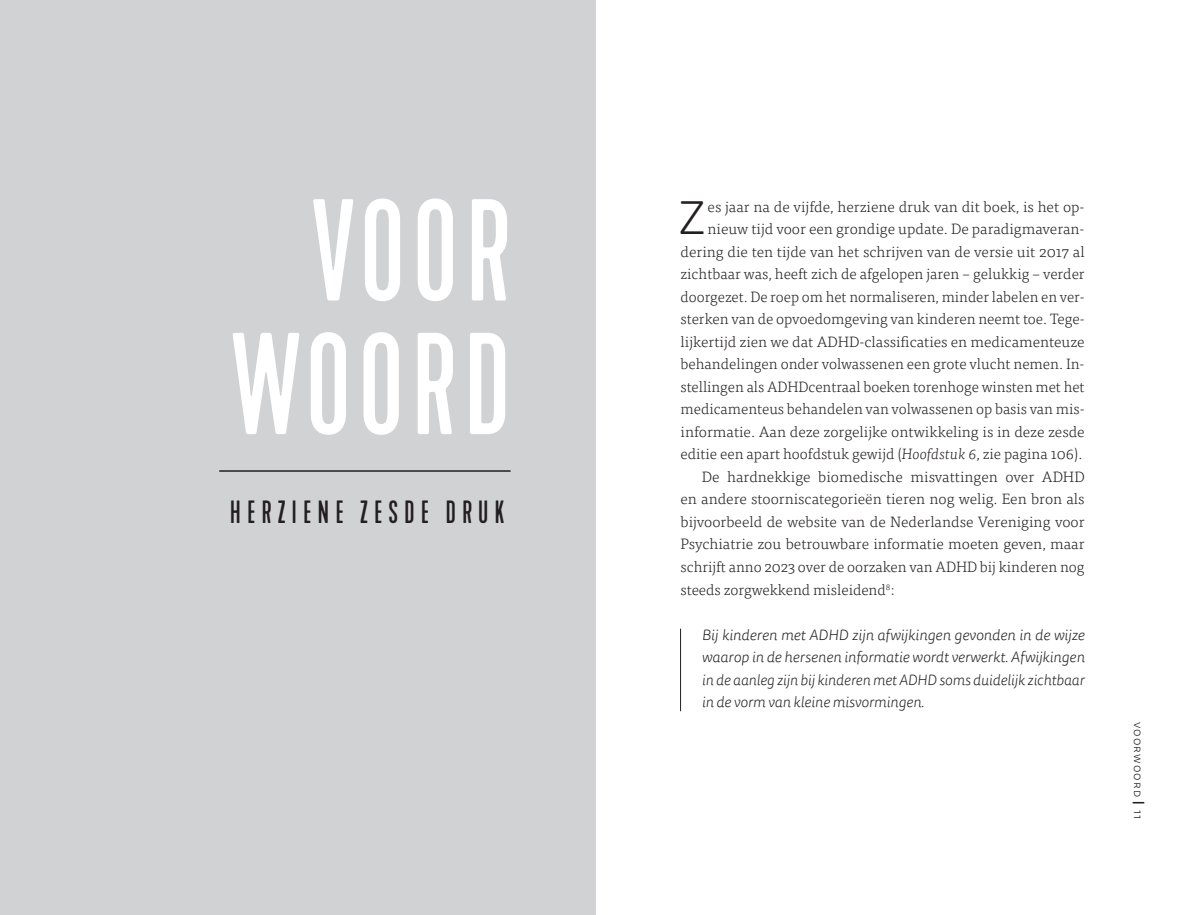
<style>
.page{position:relative;width:1191px;height:915px;background:#fff}
.page>*{position:absolute;margin:0;border:0;box-sizing:border-box;transform-origin:0 0}
.t1{font:condensed 135px/133.5px "Kapra Neue";letter-spacing:.05em;color:#fff;text-align:center}
.t2{font:300 47.7px "Tisa Sans Pro";color:#231f20}
.t3{font:condensed 30px "Kapra Neue";letter-spacing:.2em;color:#231f20}
.t4{font:300 15px "Tisa Pro";color:#231f20}
.t5{font:italic 300 15px/22.5px "Tisa Sans Pro";color:#231f20;text-align:justify}
.t6{font:300 12px "Tisa Sans Pro";letter-spacing:.1em;color:#231f20}
.s1{font-style:italic}
.s2{font-weight:700}
</style>
<div class="page">
<div style="left:0;top:0;width:595px;height:914px;background:#d1d2d4"></div>
<hr style="left:219px;top:470px;width:291px;height:1px;background:#231f20">
<hr style="left:680px;top:628px;width:1px;height:83px;background:#231f20">
<h1 class="t1" style="left:231px;top:187px;width:281px">VOOR<br>WOORD</h1>
<h3 class="t3" style="left:230px;top:494px;width:276px">HERZIENE ZESDE DRUK</h3>
<h2 class="t2" style="left:678px;top:187px;width:29px">Z</h2>
<p class="t4" style="left:707px;top:196px;width:378px">es jaar na de vijfde, herziene druk van dit boek, is het op-</p>
<p class="t4" style="left:707px;top:218px;width:378px">nieuw tijd voor een grondige update. De paradigmaveran-</p>
<p class="t4" style="left:680px;top:241px;width:405px">dering die ten tijde van het schrijven van de versie uit 2017 al</p>
<p class="t4" style="left:680px;top:263px;width:405px">zichtbaar was, heeft zich de afgelopen jaren – gelukkig – verder</p>
<p class="t4" style="left:680px;top:286px;width:405px">doorgezet. De roep om het normaliseren, minder labelen en ver-</p>
<p class="t4" style="left:680px;top:308px;width:405px">sterken van de opvoedomgeving van kinderen neemt toe. Tege-</p>
<p class="t4" style="left:680px;top:331px;width:405px">lijkertijd zien we dat ADHD-classificaties en medicamenteuze</p>
<p class="t4" style="left:680px;top:353px;width:405px">behandelingen onder volwassenen een grote vlucht nemen. In-</p>
<p class="t4" style="left:680px;top:376px;width:405px">stellingen als ADHDcentraal boeken torenhoge winsten met het</p>
<p class="t4" style="left:680px;top:398px;width:405px">medicamenteus behandelen van volwassenen op basis van mis-</p>
<p class="t4" style="left:680px;top:421px;width:405px">informatie. Aan deze zorgelijke ontwikkeling is in deze zesde</p>
<p class="t4" style="left:680px;top:443px;width:403px">editie een apart hoofdstuk gewijd (<span class="s1">Hoofdstuk 6</span>, zie pagina 106).</p>
<p class="t4" style="left:702px;top:466px;width:384px">De hardnekkige biomedische misvattingen over ADHD</p>
<p class="t4" style="left:680px;top:488px;width:405px">en andere stoorniscategorieën tieren nog welig. Een bron als</p>
<p class="t4" style="left:680px;top:511px;width:405px">bijvoorbeeld de website van de Nederlandse Vereniging voor</p>
<p class="t4" style="left:680px;top:533px;width:405px">Psychiatrie zou betrouwbare informatie moeten geven, maar</p>
<p class="t4" style="left:680px;top:556px;width:405px">schrijft anno 2023 over de oorzaken van ADHD bij kinderen nog</p>
<p class="t4" style="left:680px;top:578px;width:215px">steeds zorgwekkend misleidend<sup>8</sup>:</p>
<p class="t5" style="left:702px;top:623px;width:384px">Bij kinderen met ADHD zijn afwijkingen gevonden in de wijze waarop in de hersenen informatie wordt verwerkt. Afwijkingen in de aanleg zijn bij kinderen met ADHD soms duidelijk zichtbaar in de vorm van kleine misvormingen.</p>
<p class="t6" style="left:1146px;top:721px;width:99px;rotate:90deg">voorwoord <span class="s2">|</span> 11</p>
</div>
